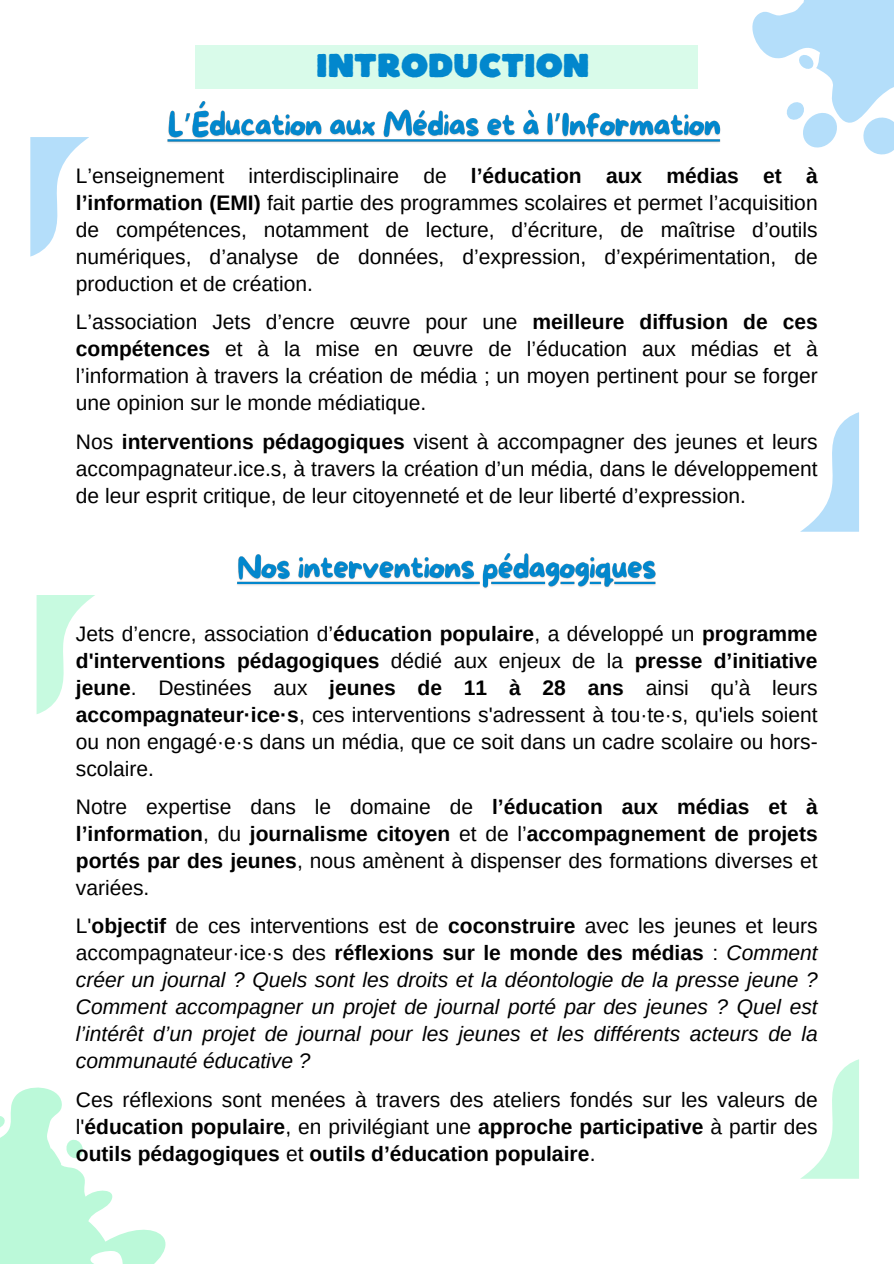
<style>
.page{position:relative;width:894px;height:1264px;background:#fff}
.page>*{position:absolute;margin:0;border:0;box-sizing:border-box;transform-origin:0 0}
.t1{font:33px "Boulder";color:#0287cd}
.t2{font:21px/27px "Arimo";color:#000;text-align:justify}
.t3{font:italic 21px/27px "Arimo";color:#000;text-align:justify}
.t4{font:700 21px/27px "Arimo";color:#000;text-align:justify}
.s1{font-weight:700}
.s2{font-weight:400}
.s3{font-style:normal}
.s4{font-weight:700;font-style:normal}
</style>
<div class="page">
<svg style="left:677px;top:0;width:216px;height:123px"></svg>
<svg style="left:855px;top:110px;width:38px;height:45px"></svg>
<svg style="left:783px;top:99px;width:60px;height:49px"></svg>
<svg style="left:796px;top:52px;width:20px;height:20px"></svg>
<svg style="left:0;top:1087px;width:166px;height:176px"></svg>
<svg style="left:64px;top:1137px;width:21px;height:23px"></svg>
<svg style="left:0;top:1113px;width:7px;height:17px"></svg>
<div style="left:195px;top:46px;width:503px;height:43px;background:#d9fbea"></div>
<svg style="left:30px;top:137px;width:59px;height:119px"></svg>
<svg style="left:801px;top:412px;width:57px;height:119px"></svg>
<img style="left:167px;top:98px;width:557px;height:45px">
<img style="left:237px;top:553px;width:419px;height:36px">
<svg style="left:37px;top:595px;width:58px;height:119px"></svg>
<svg style="left:801px;top:1059px;width:57px;height:119px"></svg>
<p class="t1" style="left:316px;top:44px;width:275px">INTRODUCTION</p>
<p class="t2" style="left:76px;top:162px;width:743px">L’enseignement interdisciplinaire de <span class="s1">l’éducation aux médias et à l’information (EMI)</span> fait partie des programmes scolaires et permet l’acquisition de compétences, notamment de lecture, d’écriture, de maîtrise d’outils numériques, d’analyse de données, d’expression, d’expérimentation, de production et de création.</p>
<p class="t2" style="left:76px;top:308px;width:743px">L’association Jets d’encre œuvre pour une <span class="s1">meilleure diffusion de ces compétences</span> et à la mise en œuvre de l’éducation aux médias et à l’information à travers la création de média ; un moyen pertinent pour se forger une opinion sur le monde médiatique.</p>
<p class="t2" style="left:76px;top:428px;width:743px">Nos <span class="s1">interventions pédagogiques</span> visent à accompagner des jeunes et leurs accompagnateur.ice.s, à travers la création d’un média, dans le développement de leur esprit critique, de leur citoyenneté et de leur liberté d’expression.</p>
<p class="t2" style="left:76px;top:620px;width:743px">Jets d’encre, association d’<span class="s1">éducation populaire</span>, a développé un <span class="s1">programme d'interventions pédagogiques</span> dédié aux enjeux de la <span class="s1">presse d’initiative jeune</span>. Destinées aux <span class="s1">jeunes de 11 à 28 ans</span> ainsi qu’à leurs <span class="s1">accompagnateur·ice·s</span>, ces interventions s'adressent à tou·te·s, qu'iels soient ou non engagé·e·s dans un média, que ce soit dans un cadre scolaire ou hors&shy;scolaire.</p>
<p class="t4" style="left:76px;top:793px;width:743px"><span class="s2">Notre expertise dans le domaine de</span> l’éducation aux médias et à l’information<span class="s2">, du</span> journalisme citoyen <span class="s2">et de l’</span>accompagnement de projets portés par des jeunes<span class="s2">, nous amènent à dispenser des formations diverses et variées.</span></p>
<p class="t3" style="left:76px;top:912px;width:743px"><span class="s3">L'</span><span class="s4">objectif</span> <span class="s3">de ces interventions est de</span> <span class="s4">coconstruire</span> <span class="s3">avec les jeunes et leurs accompagnateur·ice·s des</span> <span class="s4">réflexions sur le monde des médias</span> <span class="s3">:</span> Comment créer un journal ? Quels sont les droits et la déontologie de la presse jeune ?<br>Comment accompagner un projet de journal porté par des jeunes ? Quel est l’intérêt d’un projet de journal pour les jeunes et les différents acteurs de la communauté éducative ?</p>
<p class="t2" style="left:76px;top:1085px;width:743px">Ces réflexions sont menées à travers des ateliers fondés sur les valeurs de l'<span class="s1">éducation populaire</span>, en privilégiant une <span class="s1">approche participative</span> à partir des <span class="s1">outils pédagogiques</span> et <span class="s1">outils d’éducation populaire</span>.</p>
</div>
